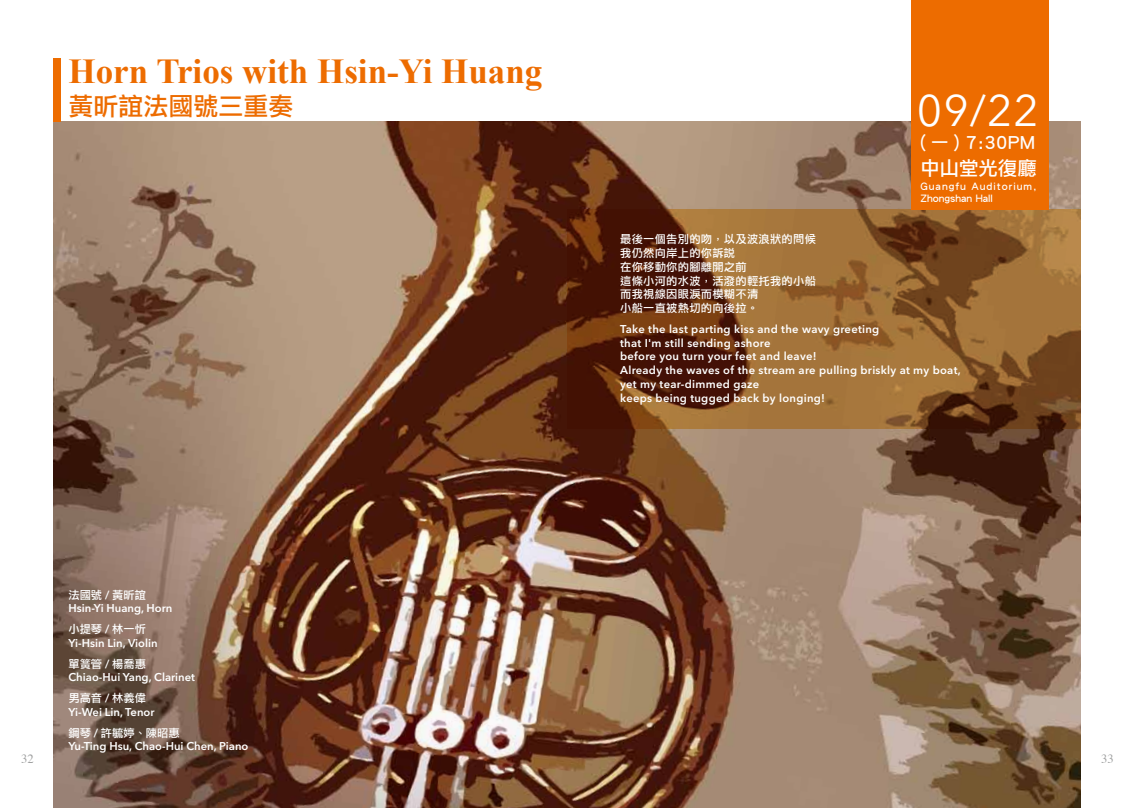
<style>
.page{position:relative;width:1134px;height:808px;background:#fff}
.page>*{position:absolute;margin:0;border:0;box-sizing:border-box;transform-origin:0 0}
.t1{font:43.75px "Avenir Next LT Pro";color:#fff}
.t2{font:700 35px "Times New Roman";color:#ed6c00}
.t3{font:25px "Li Hei Pro";color:#ed6c00}
.t4{font:19.38px "Li Hei Pro";color:#fff}
.t5{font:17.5px "Li Hei Pro";color:#fff}
.t6{font:12.5px "Times";color:#9fa0a0}
.t7{font:600 11.25px/13.8px "Avenir Next LT Pro";letter-spacing:.025em;color:#fff}
.t8{font:600 11.25px/13.5px "Avenir Next LT Pro";color:#fff}
.t9{font:11.25px/13.8px "DF Li Hei Std W5";letter-spacing:.025em;color:#fff}
.t10{font:10px/12px "Li Hei Pro";letter-spacing:.1em;color:#fff}
.s1{font-family:"DF Li Hei Std W5";font-weight:400}
</style>
<div class="page">
<img style="left:53px;top:122px;width:1028px;height:686px">
<svg style="left:567px;top:209px;width:514px;height:220px;background:#825126"></svg>
<div style="left:912px;top:0;width:137px;height:209px;background:#ed6c00"></div>
<div style="left:53px;top:58px;width:7px;height:63px;background:#ed6c00"></div>
<p class="t2" style="left:68px;top:48px;width:475px">Horn Trios with Hsin-Yi Huang</p>
<p class="t3" style="left:68px;top:93px;width:226px">黃昕誼法國號三重奏</p>
<p class="t1" style="left:917px;top:85px;width:124px">09/22</p>
<p class="t4" style="left:920px;top:158px;width:118px">中山堂光復廳</p>
<p class="t10" style="left:920px;top:181px;width:118px">Guangfu Auditorium,<br>Zhongshan Hall</p>
<p class="t5" style="left:920px;top:134px;width:116px">( 一 ) 7:30PM</p>
<p class="t8" style="left:68px;top:588px;width:105px"><span class="s1">法國號</span> / <span class="s1">黃昕誼<br></span>Hsin-Yi Huang, Horn</p>
<p class="t8" style="left:68px;top:622px;width:91px"><span class="s1">小提琴</span> / <span class="s1">林一忻<br></span>Yi-Hsin Lin, Violin</p>
<p class="t8" style="left:68px;top:657px;width:128px"><span class="s1">單簧管</span> / <span class="s1">楊喬惠<br></span>Chiao-Hui Yang, Clarinet</p>
<p class="t8" style="left:68px;top:691px;width:88px"><span class="s1">男高音</span> / <span class="s1">林義偉<br></span>Yi-Wei Lin, Tenor</p>
<p class="t8" style="left:68px;top:726px;width:181px"><span class="s1">鋼琴</span> / <span class="s1">許毓婷、陳昭惠<br></span>Yu-Ting Hsu, Chao-Hui Chen, Piano</p>
<p class="t9" style="left:620px;top:232px;width:197px">最後一個告別的吻，以及波浪狀的問候我仍然向岸上的你訴說<br>在你移動你的腳離開之前<br>這條小河的水波，活潑的輕托我的小船而我視線因眼淚而模糊不清<br>小船一直被熱切的向後拉。</p>
<p class="t7" style="left:620px;top:322px;width:342px">Take the last parting kiss and the wavy greeting<br>that I'm still sending ashore<br>before you turn your feet and leave!<br>Already the waves of the stream are pulling briskly at my boat, yet my tear-dimmed gaze<br>keeps being tugged back by longing!</p>
<p class="t6" style="left:21px;top:747px;width:14px">32</p>
<p class="t6" style="left:1101px;top:747px;width:14px">33</p>
</div>
